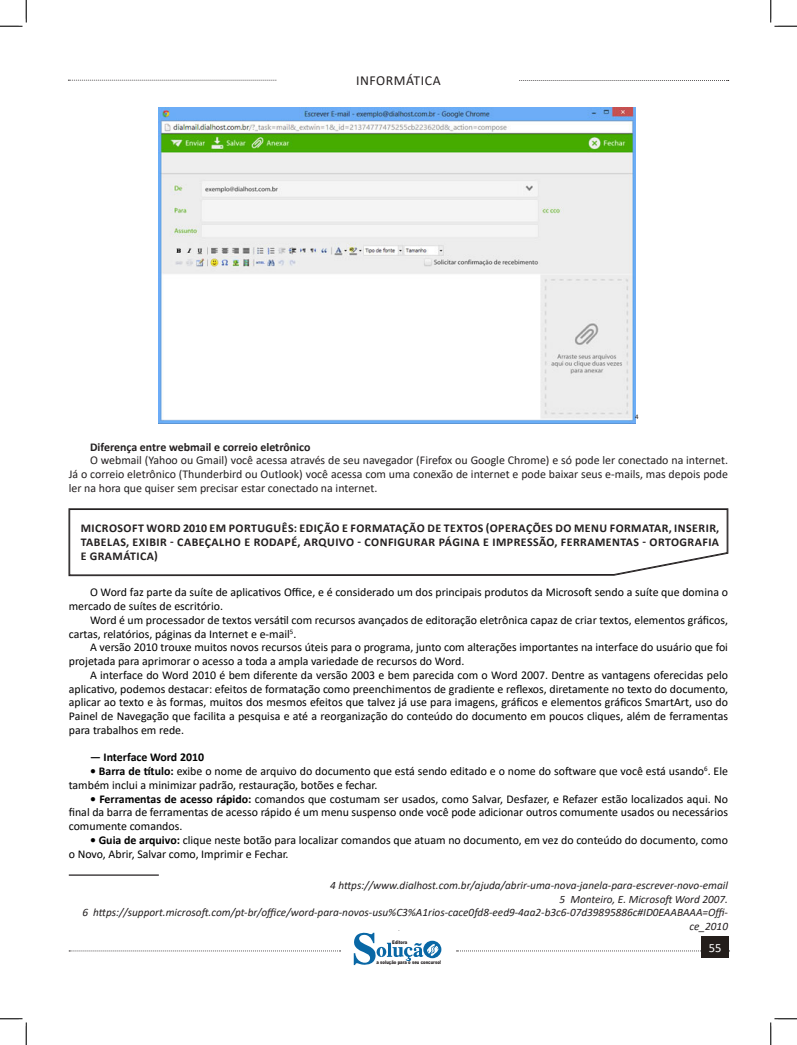
<style>
.page{position:relative;width:797px;height:1045px;background:#fff}
.page>*{position:absolute;margin:0;border:0;box-sizing:border-box;transform-origin:0 0}
.t1{font:13.75px "Calibri";letter-spacing:.04em;color:#231f20}
.t2{font:12.5px "Calibri";color:#fff}
.t3{font:11.88px/13.8px "Calibri";color:#000}
.t4{font:11.88px/13.8px "Calibri";color:#231f20;text-align:justify}
.CAIXINHAS{font:700 11.88px/13.8px "Calibri";letter-spacing:.01em;color:#231f20;text-align:justify}
.t5{font:700 11.88px "Calibri";color:#000}
.FONT_REF{font:italic 11.25px/13.8px "Calibri";color:#231f20;text-align:right}
.t6{font:6.88px "Calibri";color:#231f20}
.t7{font:900 5px "Arial";color:#231f20;scale:.76 1}
.s1{font-weight:700}
</style>
<div class="page">
<svg style="left:69px;top:950px;width:271px;height:1px"></svg>
<svg style="left:68px;top:80px;width:209px;height:1px"></svg>
<svg style="left:519px;top:80px;width:209px;height:1px"></svg>
<svg style="left:456px;top:950px;width:245px;height:1px"></svg>
<div style="left:701px;top:936px;width:28px;height:22px;background:#241e1b"></div>
<svg style="left:354px;top:930px;width:87px;height:35px"></svg>
<img style="left:158px;top:108px;width:477px;height:315px">
<svg style="left:69px;top:508px;width:659px;height:68px"></svg>
<svg style="left:69px;top:509px;width:658px;height:66px"></svg>
<hr style="left:69px;top:874px;width:90px;height:1px;background:#231f20">
<svg style="left:0;top:0;width:27px;height:27px"></svg>
<svg style="left:0;top:1018px;width:27px;height:27px"></svg>
<svg style="left:770px;top:0;width:27px;height:27px"></svg>
<svg style="left:770px;top:1018px;width:27px;height:27px"></svg>
<p class="t1" style="left:356px;top:71px;width:86px">INFORMÁTICA</p>
<p class="t6" style="left:635px;top:412px;width:5px">4</p>
<p class="CAIXINHAS" style="left:90px;top:440px;width:222px">Diferença entre webmail e correio eletrônico</p>
<p class="t4" style="left:69px;top:453px;width:660px;text-indent:21px">O webmail (Yahoo ou Gmail) você acessa através de seu navegador (Firefox ou Google Chrome) e só pode ler conectado na internet.<br>Já o correio eletrônico (Thunderbird ou Outlook) você acessa com uma conexão de internet e pode baixar seus e-mails, mas depois pode ler na hora que quiser sem precisar estar conectado na internet.</p>
<p class="CAIXINHAS" style="left:81px;top:521px;width:640px">MICROSOFT WORD 2010 EM PORTUGUÊS: EDIÇÃO E FORMATAÇÃO DE TEXTOS (OPERAÇÕES DO MENU FORMATAR, INSERIR, TABELAS, EXIBIR - CABEÇALHO E RODAPÉ, ARQUIVO - CONFIGURAR PÁGINA E IMPRESSÃO, FERRAMENTAS - ORTOGRAFIA E GRAMÁTICA)</p>
<p class="t3" style="left:69px;top:585px;width:660px;text-indent:21px">O Word faz parte da suíte de aplicativos Office, e é considerado um dos principais produtos da Microsoft sendo a suíte que domina o mercado de suítes de escritório.</p>
<p class="t3" style="left:69px;top:613px;width:660px;text-indent:21px">Word é um processador de textos versátil com recursos avançados de editoração eletrônica capaz de criar textos, elementos gráficos, cartas, relatórios, páginas da Internet e e-mail<sup>5</sup>.</p>
<p class="t3" style="left:69px;top:640px;width:660px;text-indent:21px">A versão 2010 trouxe muitos novos recursos úteis para o programa, junto com alterações importantes na interface do usuário que foi projetada para aprimorar o acesso a toda a ampla variedade de recursos do Word.</p>
<p class="t3" style="left:69px;top:668px;width:660px;text-align:justify;text-indent:21px">A interface do Word 2010 é bem diferente da versão 2003 e bem parecida com o Word 2007. Dentre as vantagens oferecidas pelo aplicativo, podemos destacar: efeitos de formatação como preenchimentos de gradiente e reflexos, diretamente no texto do documento, aplicar ao texto e às formas, muitos dos mesmos efeitos que talvez já use para imagens, gráficos e elementos gráficos SmartArt, uso do Painel de Navegação que facilita a pesquisa e até a reorganização do conteúdo do documento em poucos cliques, além de ferramentas para trabalhos em rede.</p>
<p class="t5" style="left:90px;top:749px;width:115px">— Interface Word 2010</p>
<p class="t3" style="left:69px;top:764px;width:660px;text-indent:21px"><span class="s1">• Barra de título:</span> exibe o nome de arquivo do documento que está sendo editado e o nome do software que você está usando<sup>6</sup>. Ele também inclui a minimizar padrão, restauração, botões e fechar.</p>
<p class="t3" style="left:69px;top:791px;width:660px;text-align:justify;text-indent:21px"><span class="s1">• Ferramentas de acesso rápido:</span> comandos que costumam ser usados, como Salvar, Desfazer, e Refazer estão localizados aqui. No final da barra de ferramentas de acesso rápido é um menu suspenso onde você pode adicionar outros comumente usados ou necessários comumente comandos.</p>
<p class="t3" style="left:69px;top:833px;width:660px;text-indent:21px"><span class="s1">• Guia de arquivo:</span> clique neste botão para localizar comandos que atuam no documento, em vez do conteúdo do documento, como o Novo, Abrir, Salvar como, Imprimir e Fechar.</p>
<p class="FONT_REF" style="left:330px;top:877px;width:399px">4 https://www.dialhost.com.br/ajuda/abrir-uma-nova-janela-para-escrever-novo-email</p>
<p class="FONT_REF" style="left:559px;top:891px;width:170px">5 Monteiro, E. Microsoft Word 2007.</p>
<p class="FONT_REF" style="left:82px;top:905px;width:647px">6 https://support.microsoft.com/pt-br/office/word-para-novos-usu%C3%A1rios-cace0fd8-eed9-4aa2-b3c6-07d39895886c#ID0EAABAAA=Offi&shy;ce_2010</p>
<p class="t7" style="left:392px;top:939px;width:21px">Editora</p>
<p class="t7" style="left:376px;top:959px;width:86px">a solução para o seu concurso!</p>
<p class="t2" style="left:709px;top:939px;width:14px">55</p>
</div>
